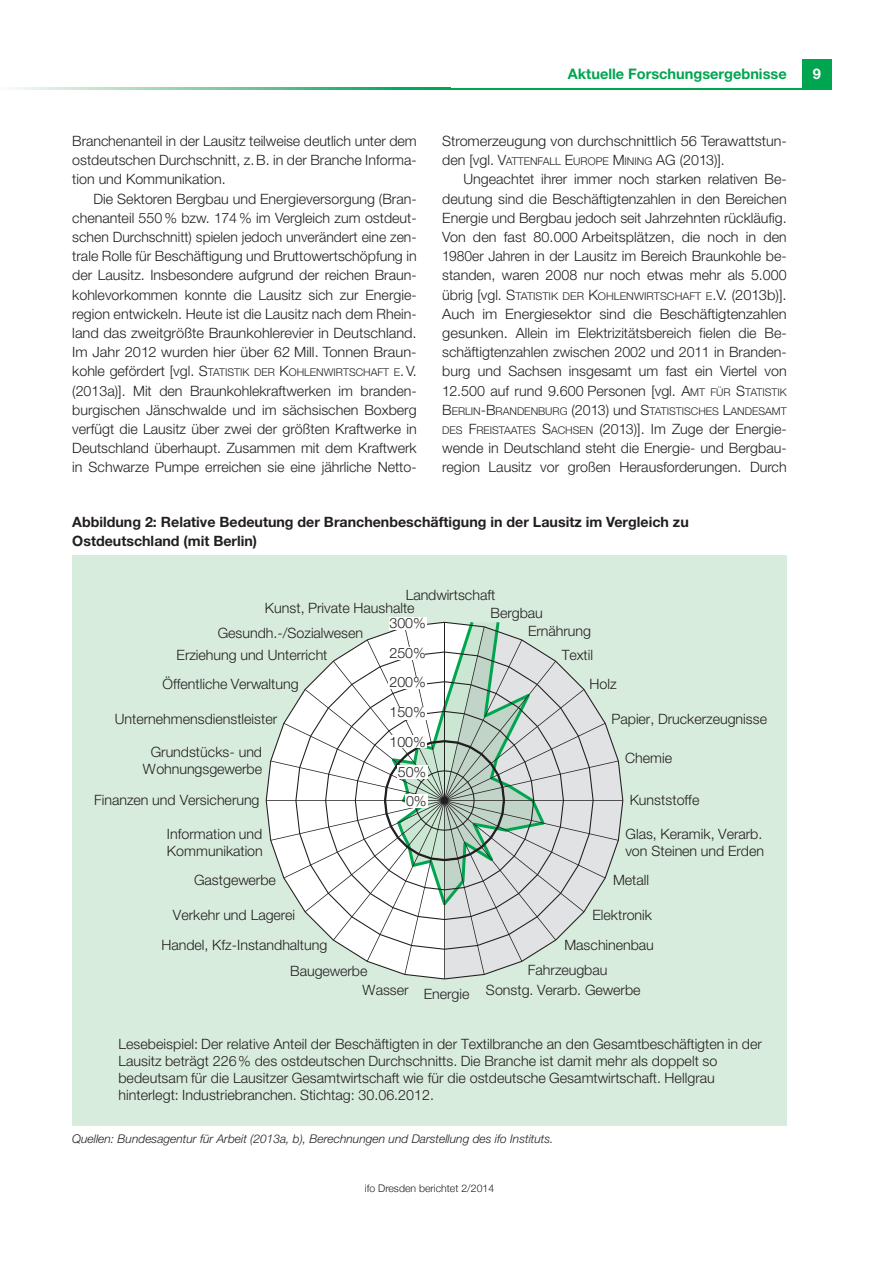
<style>
.page{position:relative;width:893px;height:1263px;background:#fff}
.page>*{position:absolute;margin:0;border:0;box-sizing:border-box;transform-origin:0 0}
.t1{font:700 14.7px "Helvetica Neue";color:#fff}
.t2{font:700 14.55px "Helvetica Neue";color:#00a54f}
.t3{font:300 14.25px/19.2px "Helvetica Neue";color:#231f20;text-align:justify}
.t4{font:700 14.25px/18.8px "Helvetica Neue";color:#231f20}
.t5{font:italic 300 12px "Helvetica Neue";color:#231f20}
.t6{font:300 10.65px "Helvetica Neue";color:#231f20}
.t7{font:300 10.5px "Helvetica Neue";color:#231f20}
.s1{font-size:14.25px}
.s2{font-size:10.65px}
</style>
<div class="page">
<div style="left:802px;top:60px;width:30px;height:29px;background:#00a54f"></div>
<hr style="left:448px;top:88px;width:384px;height:1px;background:#00a54f">
<svg style="left:11px;top:88px;width:437px;height:1px"></svg>
<div style="left:72px;top:556px;width:715px;height:570px;background:#d8ecdd"></div>
<svg style="left:266px;top:622px;width:357px;height:357px"></svg>
<div style="left:389px;top:617px;width:38px;height:13px;background:#fff"></div>
<div style="left:390px;top:647px;width:35px;height:12px;background:#fff"></div>
<div style="left:389px;top:677px;width:38px;height:12px;background:#fff"></div>
<div style="left:390px;top:707px;width:37px;height:12px;background:#fff"></div>
<div style="left:390px;top:736px;width:37px;height:12px;background:#fff"></div>
<div style="left:397px;top:765px;width:31px;height:14px;background:#fff"></div>
<div style="left:405px;top:794px;width:23px;height:13px;background:#fff"></div>
<p class="t3" style="left:72px;top:133px;width:346px">Branchenanteil in der Lausitz teilweise deutlich unter dem ostdeutschen Durchschnitt, z.B. in der Branche Informa&shy;tion und Kommunikation.</p>
<p class="t3" style="left:72px;top:190px;width:346px;text-indent:21px">Die Sektoren Bergbau und Energieversorgung (Bran&shy;chenanteil 550% bzw. 174% im Vergleich zum ostdeut&shy;schen Durchschnitt) spielen jedoch unverändert eine zen&shy;trale Rolle für Beschäftigung und Bruttowertschöpfung in der Lausitz. Insbesondere aufgrund der reichen Braun&shy;kohlevorkommen konnte die Lausitz sich zur Energie&shy;region entwickeln. Heute ist die Lausitz nach dem Rhein&shy;land das zweitgrößte Braunkohlerevier in Deutschland.<br>Im Jahr 2012 wurden hier über 62 Mill. Tonnen Braun-</p>
<p class="t6" style="left:72px;top:369px;width:346px"><span class="s1">kohle gefördert [vgl. S</span>TATISTIK DER <span class="s1">K</span>OHLENWIRTSCHAFT E<span class="s1">.V.</span></p>
<p class="t3" style="left:72px;top:382px;width:346px">(2013a)]. Mit den Braunkohlekraftwerken im branden&shy;burgischen Jänschwalde und im sächsischen Boxberg verfügt die Lausitz über zwei der größten Kraftwerke in Deutschland überhaupt. Zusammen mit dem Kraftwerk in Schwarze Pumpe erreichen sie eine jährliche Netto-</p>
<p class="t2" style="left:568px;top:68px;width:220px">Aktuelle Forschungsergebnisse</p>
<p class="t3" style="left:442px;top:133px;width:346px">Stromerzeugung von durchschnittlich 56 Terawattstun&shy;den [vgl. V<span class="s2">ATTENFALL</span> E<span class="s2">UROPE</span> M<span class="s2">INING</span> AG (2013)].</p>
<p class="t3" style="left:442px;top:171px;width:346px;text-indent:21px">Ungeachtet ihrer immer noch starken relativen Be&shy;deutung sind die Beschäftigtenzahlen in den Bereichen Energie und Bergbau jedoch seit Jahrzehnten rückläufig.<br>Von den fast 80.000 Arbeitsplätzen, die noch in den 1980er Jahren in der Lausitz im Bereich Braunkohle be&shy;standen, waren 2008 nur noch etwas mehr als 5.000</p>
<p class="t6" style="left:442px;top:292px;width:346px"><span class="s1">übrig [vgl. S</span>TATISTIK DER <span class="s1">K</span>OHLENWIRTSCHAFT E<span class="s1">.V. (2013b)].</span></p>
<p class="t3" style="left:442px;top:305px;width:346px">Auch im Energiesektor sind die Beschäftigtenzahlen gesunken. Allein im Elektrizitätsbereich fielen die Be&shy;schäftigtenzahlen zwischen 2002 und 2011 in Branden&shy;burg und Sachsen insgesamt um fast ein Viertel von 12.500 auf rund 9.600 Personen [vgl. A<span class="s2">MT FÜR</span> S<span class="s2">TATISTIK</span></p>
<p class="t6" style="left:442px;top:407px;width:346px"><span class="s1">B</span>ERLIN<span class="s1">-B</span>RANDENBURG <span class="s1">(2013) und S</span>TATISTISCHES <span class="s1">L</span>ANDESAMT</p>
<p class="t3" style="left:442px;top:421px;width:346px"><span class="s2">DES</span> F<span class="s2">REISTAATES</span> S<span class="s2">ACHSEN</span> (2013)]. Im Zuge der Energie&shy;wende in Deutschland steht die Energie- und Bergbau&shy;region Lausitz vor großen Herausforderungen. Durch</p>
<p class="t4" style="left:72px;top:514px;width:618px">Abbildung 2: Relative Bedeutung der Branchenbeschäftigung in der Lausitz im Vergleich zu<br>Ostdeutschland (mit Berlin)</p>
<p class="t3" style="left:406px;top:587px;width:91px">Landwirtschaft</p>
<p class="t3" style="left:490px;top:605px;width:54px">Bergbau</p>
<p class="t3" style="left:528px;top:623px;width:64px">Ernährung</p>
<p class="t3" style="left:590px;top:641px;width:29px;line-height:29.4px;text-indent:-28px">Textil<br>Holz</p>
<p class="t3" style="left:611px;top:711px;width:157px">Papier, Druckerzeugnisse</p>
<p class="t3" style="left:625px;top:750px;width:49px">Chemie</p>
<p class="t3" style="left:630px;top:791px;width:71px">Kunststoffe</p>
<p class="t3" style="left:625px;top:827px;width:140px;line-height:17.1px">Glas, Keramik, Verarb. von Steinen und Erden</p>
<p class="t3" style="left:613px;top:872px;width:37px">Metall</p>
<p class="t3" style="left:564px;top:902px;width:91px;line-height:29.4px;text-align:right">Elektronik<br>Maschinenbau</p>
<p class="t3" style="left:486px;top:961px;width:156px;line-height:19.6px;text-indent:42px">Fahrzeugbau<br>Sonstg. Verarb. Gewerbe</p>
<p class="t3" style="left:265px;top:600px;width:151px">Kunst, Private Haushalte</p>
<p class="t3" style="left:389px;top:615px;width:38px">300%</p>
<p class="t3" style="left:218px;top:624px;width:147px">Gesundh.-/Sozialwesen</p>
<p class="t3" style="left:389px;top:644px;width:38px">250%</p>
<p class="t3" style="left:177px;top:646px;width:152px">Erziehung und Unterricht</p>
<p class="t3" style="left:162px;top:676px;width:138px">Öffentliche Verwaltung</p>
<p class="t3" style="left:389px;top:674px;width:38px">200%</p>
<p class="t3" style="left:389px;top:704px;width:38px">150%</p>
<p class="t3" style="left:115px;top:711px;width:164px">Unternehmensdienstleister</p>
<p class="t3" style="left:389px;top:733px;width:38px">100%</p>
<p class="t3" style="left:143px;top:744px;width:121px;line-height:17.1px;text-align:center">Grundstücks- und<br>Wohnungsgewerbe</p>
<p class="t3" style="left:398px;top:763px;width:30px">50%</p>
<p class="t3" style="left:94px;top:791px;width:167px">Finanzen und Versicherung</p>
<p class="t3" style="left:406px;top:793px;width:22px">0%</p>
<p class="t3" style="left:167px;top:827px;width:97px;line-height:17.1px">Information und<br>Kommunikation</p>
<p class="t3" style="left:194px;top:872px;width:83px">Gastgewerbe</p>
<p class="t3" style="left:173px;top:907px;width:124px">Verkehr und Lagerei</p>
<p class="t3" style="left:162px;top:936px;width:167px">Handel, Kfz-Instandhaltung</p>
<p class="t3" style="left:290px;top:963px;width:79px">Baugewerbe</p>
<p class="t3" style="left:362px;top:985px;width:109px">Wasser Energie</p>
<p class="t3" style="left:118px;top:1036px;width:645px;line-height:17.1px;text-align:left">Lesebeispiel: Der relative Anteil der Beschäftigten in der Textilbranche an den Gesamtbeschäftigten in der Lausitz beträgt 226% des ostdeutschen Durchschnitts. Die Branche ist damit mehr als doppelt so bedeutsam für die Lausitzer Gesamtwirtschaft wie für die ostdeutsche Gesamtwirtschaft. Hellgrau hinterlegt: Industriebranchen. Stichtag: 30.06.2012.</p>
<p class="t5" style="left:72px;top:1134px;width:483px">Quellen: Bundesagentur für Arbeit (2013a, b), Berechnungen und Darstellung des ifo Instituts.</p>
<p class="t7" style="left:365px;top:1182px;width:131px">ifo Dresden berichtet 2/2014</p>
<p class="t1" style="left:813px;top:68px;width:10px">9</p>
</div>
